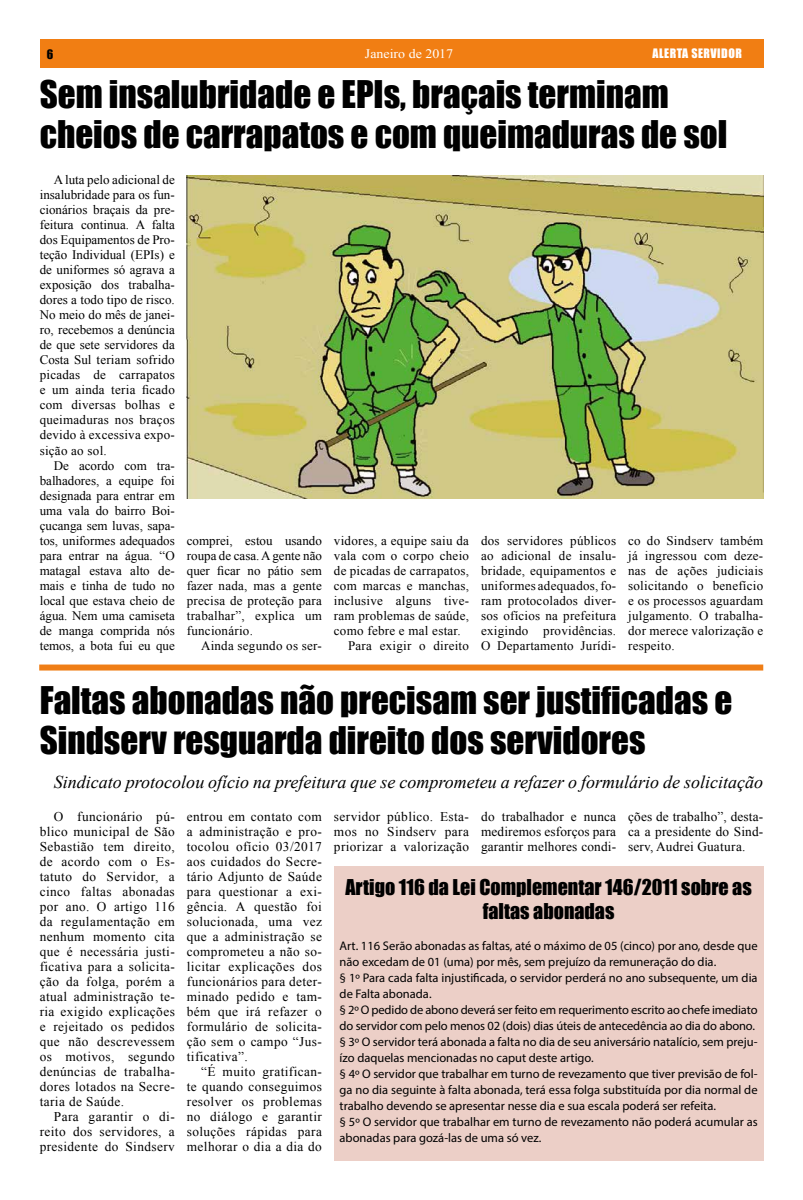
<style>
.page{position:relative;width:803px;height:1200px;background:#fff}
.page>*{position:absolute;margin:0;border:0;box-sizing:border-box;transform-origin:0 0}
.t1{font:35px/40px "Impact";color:#000}
.t2{font:20px/24px "Impact";color:#000;text-align:center}
.t3{font:italic 18px "Times New Roman";color:#000}
.t4{font:13.3px/15px "Times New Roman";letter-spacing:.03em;color:#000;text-align:justify}
.t5{font:13px/15px "Times New Roman";letter-spacing:.02em;color:#000;text-align:justify}
.t6{font:13px "Times New Roman";color:#fff;scale:1.07 1}
.t7{font:12.5px/16px "Myriad Pro";color:#000}
.t8{font:12px "Impact";letter-spacing:.04em;color:#fff}
.t9{font:12px "Impact";color:#000}
</style>
<div class="page">
<div style="left:40px;top:40px;width:723px;height:28px;background:#f17e13"></div>
<div style="left:334px;top:865px;width:429px;height:294px;background:#eccfc7"></div>
<img style="left:187px;top:175px;width:576px;height:323px">
<div style="left:39px;top:664px;width:724px;height:6px;background:#ef7e16"></div>
<p class="t9" style="left:47px;top:45px;width:8px">6</p>
<p class="t6" style="left:365px;top:45px;width:84px">Janeiro de 2017</p>
<p class="t8" style="left:652px;top:44px;width:91px">ALERTA SERVIDOR</p>
<h1 class="t1" style="left:40px;top:73px;width:688px">Sem insalubridade e EPIs, braçais terminam cheios de carrapatos e com queimaduras de sol</h1>
<p class="t5" style="left:40px;top:172px;width:136px;text-indent:14px">A luta pelo adicional de insalubridade para os fun&shy;cionários braçais da pre&shy;feitura continua. A falta dos Equipamentos de Pro&shy;teção Individual (EPIs) e de uniformes só agrava a exposição dos trabalha&shy;dores a todo tipo de risco.<br>No meio do mês de janei&shy;ro, recebemos a denúncia de que sete servidores da Costa Sul teriam sofrido picadas de carrapatos e um ainda teria ficado com diversas bolhas e queimaduras nos braços devido à excessiva expo&shy;sição ao sol.</p>
<p class="t5" style="left:40px;top:457px;width:136px;text-indent:14px">De acordo com tra&shy;balhadores, a equipe foi designada para entrar em uma vala do bairro Boi&shy;çucanga sem luvas, sapa&shy;tos, uniformes adequados para entrar na água. “O matagal estava alto de&shy;mais e tinha de tudo no local que estava cheio de água. Nem uma camiseta de manga comprida nós temos, a bota fui eu que</p>
<p class="t5" style="left:187px;top:533px;width:136px">comprei, estou usando roupa de casa. A gente não quer ficar no pátio sem fazer nada, mas a gente precisa de proteção para trabalhar”, explica um funcionário.</p>
<p class="t5" style="left:201px;top:638px;width:122px">Ainda segundo os ser-</p>
<p class="t5" style="left:334px;top:533px;width:136px">vidores, a equipe saiu da</p>
<p class="t5" style="left:334px;top:548px;width:136px">vala com o corpo cheio</p>
<p class="t5" style="left:334px;top:563px;width:136px">de picadas de carrapatos,</p>
<p class="t5" style="left:334px;top:578px;width:136px">com marcas e manchas,</p>
<p class="t5" style="left:334px;top:593px;width:136px">inclusive alguns tive-</p>
<p class="t5" style="left:334px;top:608px;width:136px">ram problemas de saúde,</p>
<p class="t5" style="left:334px;top:623px;width:128px">como febre e mal estar.</p>
<p class="t5" style="left:348px;top:638px;width:122px">Para exigir o direito</p>
<p class="t5" style="left:481px;top:533px;width:136px">dos servidores públicos ao adicional de insalu&shy;bridade, equipamentos e uniformes adequados, fo&shy;ram protocolados diver&shy;sos ofícios na prefeitura exigindo providências.<br>O Departamento Jurídi-</p>
<p class="t5" style="left:628px;top:533px;width:136px">co do Sindserv também já ingressou com deze&shy;nas de ações judiciais solicitando o benefício e os processos aguardam julgamento. O trabalha&shy;dor merece valorização e respeito.</p>
<h1 class="t1" style="left:40px;top:678px;width:693px">Faltas abonadas não precisam ser justificadas e<br>Sindserv resguarda direito dos servidores</h1>
<h3 class="t3" style="left:54px;top:769px;width:710px">Sindicato protocolou ofício na prefeitura que se comprometeu a refazer o formulário de solicitação</h3>
<p class="t4" style="left:40px;top:808px;width:136px;text-indent:14px">O funcionário pú&shy;blico municipal de São Sebastião tem direito, de acordo com o Es&shy;tatuto do Servidor, a cinco faltas abonadas por ano. O artigo 116 da regulamentação em nenhum momento cita que é necessária justi&shy;ficativa para a solicita&shy;ção da folga, porém a atual administração te&shy;ria exigido explicações e rejeitado os pedidos que não descrevessem os motivos, segundo denúncias de trabalha&shy;dores lotados na Secre&shy;taria de Saúde.</p>
<p class="t4" style="left:40px;top:1108px;width:136px;text-indent:14px">Para garantir o di&shy;reito dos servidores, a presidente do Sindserv</p>
<p class="t4" style="left:187px;top:808px;width:136px">entrou em contato com a administração e pro&shy;tocolou ofício 03/2017 aos cuidados do Secre&shy;tário Adjunto de Saúde para questionar a exi&shy;gência. A questão foi solucionada, uma vez que a administração se comprometeu a não so&shy;licitar explicações dos funcionários para deter&shy;minado pedido e tam&shy;bém que irá refazer o formulário de solicita&shy;ção sem o campo “Jus&shy;tificativa”.</p>
<p class="t4" style="left:187px;top:1063px;width:136px;text-indent:14px">“É muito gratifican&shy;te quando conseguimos resolver os problemas no diálogo e garantir soluções rápidas para melhorar o dia a dia do</p>
<p class="t4" style="left:334px;top:808px;width:136px">servidor público. Esta&shy;mos no Sindserv para priorizar a valorização</p>
<p class="t4" style="left:481px;top:808px;width:136px">do trabalhador e nunca mediremos esforços para garantir melhores condi-</p>
<p class="t4" style="left:628px;top:808px;width:136px">ções de trabalho”, desta&shy;ca a presidente do Sind&shy;serv, Audrei Guatura.</p>
<h2 class="t2" style="left:345px;top:874px;width:407px">Artigo 116 da Lei Complementar 146/2011 sobre as faltas abonadas</h2>
<p class="t7" style="left:339px;top:937px;width:419px">Art. 116 Serão abonadas as faltas, até o máximo de 05 (cinco) por ano, desde que não excedam de 01 (uma) por mês, sem prejuízo da remuneração do dia.<br>§ 1º Para cada falta injustificada, o servidor perderá no ano subsequente, um dia de Falta abonada.<br>§ 2º O pedido de abono deverá ser feito em requerimento escrito ao chefe imediato do servidor com pelo menos 02 (dois) dias úteis de antecedência ao dia do abono. § 3º O servidor terá abonada a falta no dia de seu aniversário natalício, sem preju&shy;ízo daquelas mencionadas no caput deste artigo.<br>§ 4º O servidor que trabalhar em turno de revezamento que tiver previsão de fol&shy;ga no dia seguinte à falta abonada, terá essa folga substituída por dia normal de trabalho devendo se apresentar nesse dia e sua escala poderá ser refeita.<br>§ 5º O servidor que trabalhar em turno de revezamento não poderá acumular as abonadas para gozá-las de uma só vez.</p>
</div>
